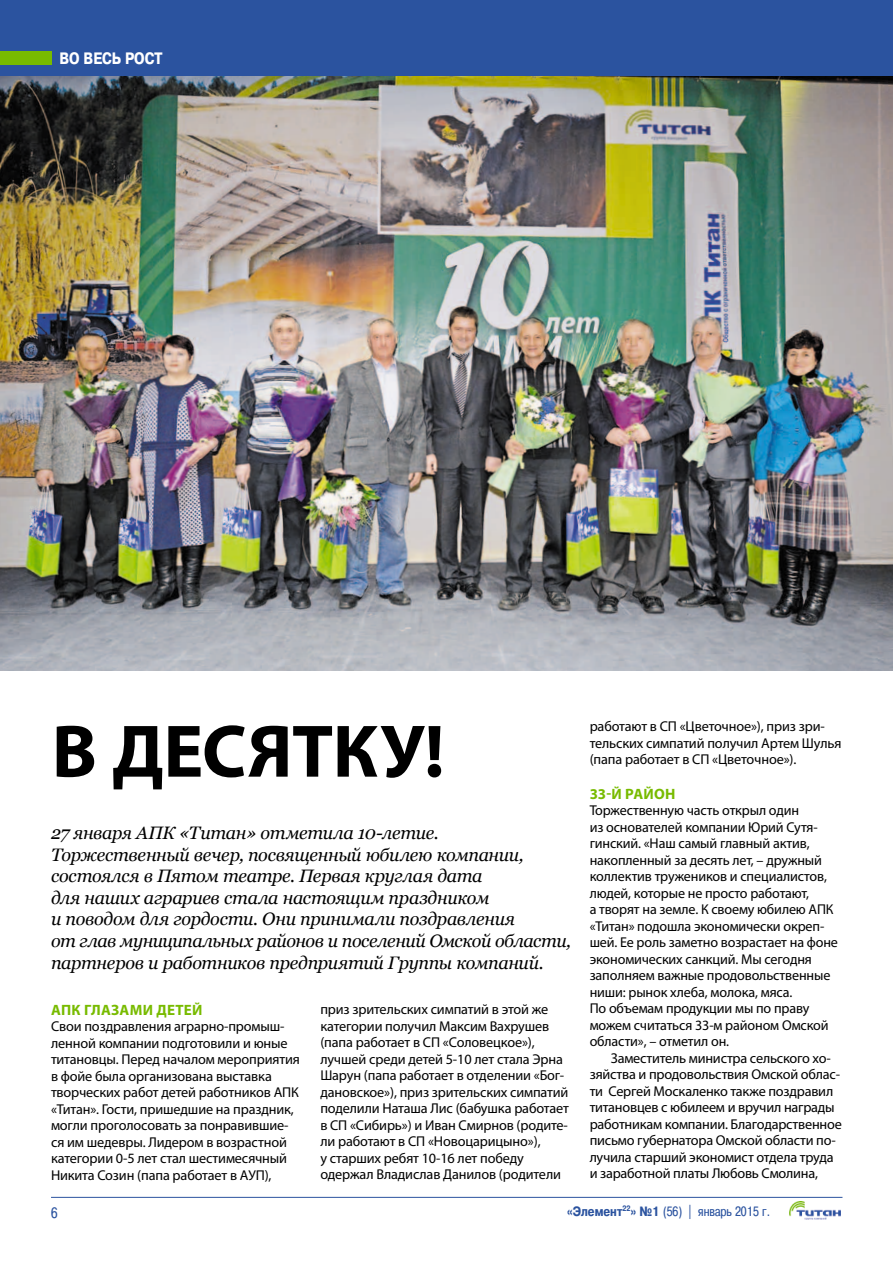
<style>
.page{position:relative;width:893px;height:1263px;background:#fff}
.page>*{position:absolute;margin:0;border:0;box-sizing:border-box;transform-origin:0 0}
.t1{font:700 75px "Myriad Pro";letter-spacing:-.005em;color:#000}
.t2{font:italic 18px/21.6px "Georgia";letter-spacing:-.02em;color:#000}
.t3{font:700 16.5px "Pragmatica Condensed Cyr";color:#fff}
.t4{font:700 15px "Myriad Pro";letter-spacing:.02em;color:#78bb00}
.t5{font:15px "Pragmatica Condensed Cyr";color:#2b539f}
.t6{font:14.25px/16.5px "Myriad Pro";letter-spacing:-.01em;color:#000}
.t7{font:13.5px "Pragmatica Condensed Cyr";color:#2b539f}
.s1{font-weight:700}
</style>
<div class="page">
<div style="left:0;top:0;width:893px;height:77px;background:#2b539f"></div>
<div style="left:0;top:51px;width:51px;height:13px;background:#78bb00"></div>
<hr style="left:51px;top:1197px;width:791px;height:1px;background:#2b539f">
<img style="left:790px;top:1201px;width:51px;height:18px">
<img style="left:0;top:77px;width:893px;height:593px">
<p class="t3" style="left:60px;top:49px;width:103px">во весь рост</p>
<h1 class="t1" style="left:52px;top:702px;width:394px">в десятку!</h1>
<p class="t2" style="left:51px;top:822px;width:522px">27 января АПК «Титан» отметила 10-летие.<br>Торжественный вечер, посвященный юбилею компании, состоялся в Пятом театре. Первая круглая дата<br>для наших аграриев стала настоящим праздником<br>и поводом для гордости. Они принимали поздравления<br>от глав муниципальных районов и поселений Омской области, партнеров и работников предприятий Группы компаний.</p>
<p class="t4" style="left:51px;top:1000px;width:153px">АПК глазами детей</p>
<p class="t6" style="left:51px;top:1018px;width:250px">Свои поздравления аграрно-промыш&shy;ленной компании подготовили и юные титановцы. Перед началом мероприятия в фойе была организована выставка творческих работ детей работников АПК «Титан». Гости, пришедшие на праздник, могли проголосовать за понравившие&shy;ся им шедевры. Лидером в возрастной категории 0-5 лет стал шестимесячный Никита Созин (папа работает в АУП),</p>
<p class="t6" style="left:320px;top:1001px;width:250px">приз зрительских симпатий в этой же категории получил Максим Вахрушев (папа работает в СП «Соловецкое»), лучшей среди детей 5-10 лет стала Эрна Шарун (папа работает в отделении «Бог&shy;дановское»), приз зрительских симпатий поделили Наташа Лис (бабушка работает в СП «Сибирь») и Иван Смирнов (родите&shy;ли работают в СП «Новоцарицыно»),<br>у старших ребят 10-16 лет победу одержал Владислав Данилов (родители</p>
<p class="t6" style="left:590px;top:718px;width:253px">работают в СП «Цветочное»), приз зри&shy;тельских симпатий получил Артем Шулья (папа работает в СП «Цветочное»).</p>
<p class="t4" style="left:590px;top:784px;width:87px">33-й район</p>
<p class="t6" style="left:590px;top:802px;width:250px">Торжественную часть открыл один<br>из основателей компании Юрий Сутя&shy;гинский. «Наш самый главный актив, накопленный за десять лет, – дружный коллектив тружеников и специалистов, людей, которые не просто работают,<br>а творят на земле. К своему юбилею АПК «Титан» подошла экономически окреп&shy;шей. Ее роль заметно возрастает на фоне экономических санкций. Мы сегодня заполняем важные продовольственные ниши: рынок хлеба, молока, мяса.<br>По объемам продукции мы по праву можем считаться 33-м районом Омской области», – отметил он.</p>
<p class="t6" style="left:590px;top:1049px;width:254px;text-indent:21px">Заместитель министра сельского хо&shy;зяйства и продовольствия Омской облас&shy;ти Сергей Москаленко также поздравил титановцев с юбилеем и вручил награды работникам компании. Благодарственное письмо губернатора Омской области по&shy;лучила старший экономист отдела труда и заработной платы Любовь Смолина,</p>
<p class="t5" style="left:51px;top:1204px;width:8px">6</p>
<p class="t7" style="left:567px;top:1203px;width:204px"><span class="s1">«Элемент</span><sup>22</sup><span class="s1">» №1</span> (56) | январь 2015 г.</p>
</div>
